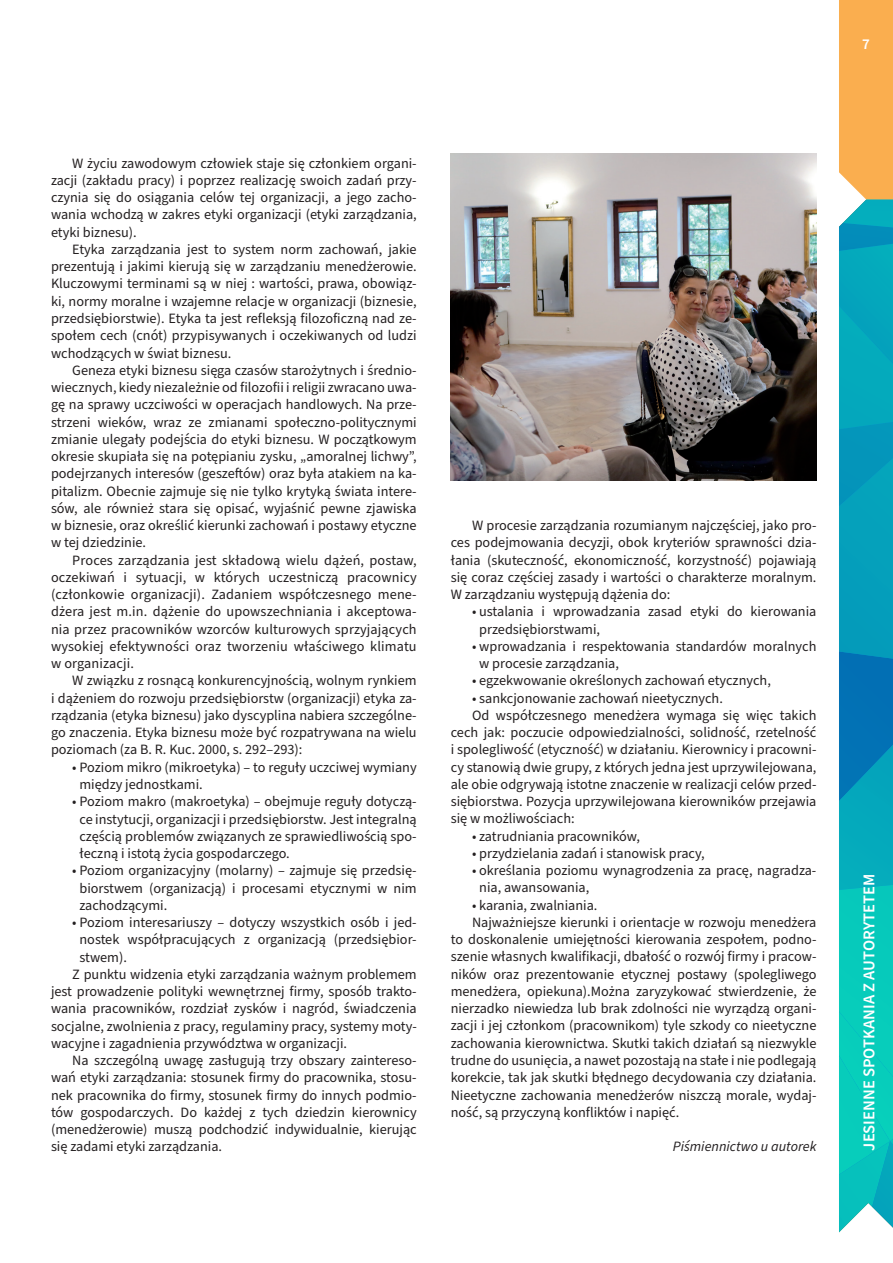
<style>
.page{position:relative;width:893px;height:1263px;background:#fff}
.page>*{position:absolute;margin:0;border:0;box-sizing:border-box;transform-origin:0 0}
.t1{font:600 16.5px "Source Sans Pro";color:#fff}
.t2{font:600 15px "Source Sans Pro";color:#fff}
.t3{font:14.25px/17.2px "Source Sans Pro";color:#231f20;text-align:justify}
.t4{font:italic 14.25px "Source Sans Pro";color:#231f20}
</style>
<div class="page">
<svg style="left:839px;top:0;width:54px;height:1233px;background:#31abab"></svg>
<img style="left:451px;top:153px;width:365px;height:327px">
<p class="t3" style="left:51px;top:155px;width:367px;text-indent:21px">W życiu zawodowym człowiek staje się członkiem organi&shy;zacji (zakładu pracy) i poprzez realizację swoich zadań przy&shy;czynia się do osiągania celów tej organizacji, a jego zacho&shy;wania wchodzą w zakres etyki organizacji (etyki zarządzania, etyki biznesu).</p>
<p class="t3" style="left:51px;top:241px;width:367px;text-indent:21px">Etyka zarządzania jest to system norm zachowań, jakie prezentują i jakimi kierują się w zarządzaniu menedżerowie.<br>Kluczowymi terminami są w niej : wartości, prawa, obowiąz&shy;ki, normy moralne i wzajemne relacje w organizacji (biznesie, przedsiębiorstwie). Etyka ta jest refleksją filozoficzną nad ze&shy;społem cech (cnót) przypisywanych i oczekiwanych od ludzi wchodzących w świat biznesu.</p>
<p class="t3" style="left:51px;top:362px;width:367px;text-indent:21px">Geneza etyki biznesu sięga czasów starożytnych i średnio&shy;wiecznych, kiedy niezależnie od filozofii i religii zwracano uwa&shy;gę na sprawy uczciwości w operacjach handlowych. Na prze&shy;strzeni wieków, wraz ze zmianami społeczno-politycznymi zmianie ulegały podejścia do etyki biznesu. W początkowym okresie skupiała się na potępianiu zysku, „amoralnej lichwy”, podejrzanych interesów (geszeftów) oraz była atakiem na ka&shy;pitalizm. Obecnie zajmuje się nie tylko krytyką świata intere&shy;sów, ale również stara się opisać, wyjaśnić pewne zjawiska w biznesie, oraz określić kierunki zachowań i postawy etyczne w tej dziedzinie.</p>
<p class="t3" style="left:51px;top:552px;width:367px;text-indent:21px">Proces zarządzania jest składową wielu dążeń, postaw, oczekiwań i sytuacji, w których uczestniczą pracownicy (członkowie organizacji). Zadaniem współczesnego mene&shy;dżera jest m.in. dążenie do upowszechniania i akceptowa&shy;nia przez pracowników wzorców kulturowych sprzyjających wysokiej efektywności oraz tworzeniu właściwego klimatu w organizacji.</p>
<p class="t3" style="left:51px;top:672px;width:367px;text-indent:21px">W związku z rosnącą konkurencyjnością, wolnym rynkiem i dążeniem do rozwoju przedsiębiorstw (organizacji) etyka za&shy;rządzania (etyka biznesu) jako dyscyplina nabiera szczególne&shy;go znaczenia. Etyka biznesu może być rozpatrywana na wielu poziomach (za B. R. Kuc. 2000, s. 292–293):</p>
<p class="t3" style="left:79px;top:759px;width:339px;text-indent:-7px">• Poziom mikro (mikroetyka) – to reguły uczciwej wymiany między jednostkami.</p>
<p class="t3" style="left:79px;top:793px;width:339px;text-indent:-7px">• Poziom makro (makroetyka) – obejmuje reguły dotyczą&shy;ce instytucji, organizacji i przedsiębiorstw. Jest integralną częścią problemów związanych ze sprawiedliwością spo&shy;łeczną i istotą życia gospodarczego.</p>
<p class="t3" style="left:79px;top:862px;width:339px;text-indent:-7px">• Poziom organizacyjny (molarny) – zajmuje się przedsię&shy;biorstwem (organizacją) i procesami etycznymi w nim zachodzącymi.</p>
<p class="t3" style="left:72px;top:914px;width:346px">• Poziom interesariuszy – dotyczy wszystkich osób i jed-</p>
<p class="t3" style="left:79px;top:931px;width:339px">nostek współpracujących z organizacją (przedsiębior-</p>
<p class="t3" style="left:79px;top:949px;width:49px">stwem).</p>
<p class="t3" style="left:72px;top:966px;width:346px">Z punktu widzenia etyki zarządzania ważnym problemem</p>
<p class="t3" style="left:51px;top:983px;width:367px">jest prowadzenie polityki wewnętrznej firmy, sposób trakto-</p>
<p class="t3" style="left:51px;top:1000px;width:367px">wania pracowników, rozdział zysków i nagród, świadczenia</p>
<p class="t3" style="left:51px;top:1018px;width:367px">socjalne, zwolnienia z pracy, regulaminy pracy, systemy moty-</p>
<p class="t3" style="left:51px;top:1035px;width:298px">wacyjne i zagadnienia przywództwa w organizacji.</p>
<p class="t3" style="left:72px;top:1052px;width:346px">Na szczególną uwagę zasługują trzy obszary zaintereso-</p>
<p class="t3" style="left:51px;top:1069px;width:367px">wań etyki zarządzania: stosunek firmy do pracownika, stosu-</p>
<p class="t3" style="left:51px;top:1087px;width:367px">nek pracownika do firmy, stosunek firmy do innych podmio-</p>
<p class="t3" style="left:51px;top:1104px;width:367px">tów gospodarczych. Do każdej z tych dziedzin kierownicy</p>
<p class="t3" style="left:51px;top:1121px;width:367px">(menedżerowie) muszą podchodzić indywidualnie, kierując</p>
<p class="t3" style="left:51px;top:1138px;width:173px">się zadami etyki zarządzania.</p>
<p class="t3" style="left:451px;top:517px;width:367px;text-indent:21px">W procesie zarządzania rozumianym najczęściej, jako pro&shy;ces podejmowania decyzji, obok kryteriów sprawności dzia&shy;łania (skuteczność, ekonomiczność, korzystność) pojawiają się coraz częściej zasady i wartości o charakterze moralnym.<br>W zarządzaniu występują dążenia do:</p>
<p class="t3" style="left:479px;top:603px;width:339px;text-indent:-7px">• ustalania i wprowadzania zasad etyki do kierowania przedsiębiorstwami,</p>
<p class="t3" style="left:479px;top:638px;width:339px;text-indent:-7px">• wprowadzania i respektowania standardów moralnych w procesie zarządzania,</p>
<p class="t3" style="left:472px;top:672px;width:300px">• egzekwowanie określonych zachowań etycznych,</p>
<p class="t3" style="left:472px;top:690px;width:252px">• sankcjonowanie zachowań nieetycznych.</p>
<p class="t3" style="left:472px;top:707px;width:346px">Od współczesnego menedżera wymaga się więc takich</p>
<p class="t3" style="left:451px;top:724px;width:367px">cech jak: poczucie odpowiedzialności, solidność, rzetelność</p>
<p class="t3" style="left:451px;top:741px;width:367px">i spolegliwość (etyczność) w działaniu. Kierownicy i pracowni-</p>
<p class="t3" style="left:451px;top:759px;width:367px">cy stanowią dwie grupy, z których jedna jest uprzywilejowana,</p>
<p class="t3" style="left:451px;top:776px;width:367px">ale obie odgrywają istotne znaczenie w realizacji celów przed-</p>
<p class="t3" style="left:451px;top:793px;width:367px">siębiorstwa. Pozycja uprzywilejowana kierowników przejawia</p>
<p class="t3" style="left:451px;top:810px;width:126px">się w możliwościach:</p>
<p class="t3" style="left:472px;top:828px;width:169px">• zatrudniania pracowników,</p>
<p class="t3" style="left:472px;top:845px;width:234px">• przydzielania zadań i stanowisk pracy,</p>
<p class="t3" style="left:479px;top:862px;width:339px;text-indent:-7px">• określania poziomu wynagrodzenia za pracę, nagradza&shy;nia, awansowania,</p>
<p class="t3" style="left:472px;top:897px;width:127px">• karania, zwalniania.</p>
<p class="t3" style="left:472px;top:914px;width:346px">Najważniejsze kierunki i orientacje w rozwoju menedżera</p>
<p class="t3" style="left:451px;top:931px;width:367px">to doskonalenie umiejętności kierowania zespołem, podno-</p>
<p class="t3" style="left:451px;top:948px;width:367px">szenie własnych kwalifikacji, dbałość o rozwój firmy i pracow-</p>
<p class="t3" style="left:451px;top:966px;width:367px">ników oraz prezentowanie etycznej postawy (spolegliwego</p>
<p class="t3" style="left:451px;top:983px;width:367px">menedżera, opiekuna).Można zaryzykować stwierdzenie, że</p>
<p class="t3" style="left:451px;top:1000px;width:367px">nierzadko niewiedza lub brak zdolności nie wyrządzą organi-</p>
<p class="t3" style="left:451px;top:1017px;width:367px">zacji i jej członkom (pracownikom) tyle szkody co nieetyczne</p>
<p class="t3" style="left:451px;top:1035px;width:367px">zachowania kierownictwa. Skutki takich działań są niezwykle</p>
<p class="t3" style="left:451px;top:1052px;width:367px">trudne do usunięcia, a nawet pozostają na stałe i nie podlegają</p>
<p class="t3" style="left:451px;top:1069px;width:367px">korekcie, tak jak skutki błędnego decydowania czy działania.</p>
<p class="t3" style="left:451px;top:1086px;width:367px">Nieetyczne zachowania menedżerów niszczą morale, wydaj-</p>
<p class="t3" style="left:451px;top:1104px;width:230px">ność, są przyczyną konfliktów i napięć.</p>
<p class="t4" style="left:673px;top:1137px;width:145px">Piśmiennictwo u autorek</p>
<p class="t2" style="left:862px;top:34px;width:9px">7</p>
<p class="t1" style="left:858px;top:1151px;width:278px;rotate:-90deg">JESIENNE SPOTKANIA Z AUTORYTETEM</p>
</div>
